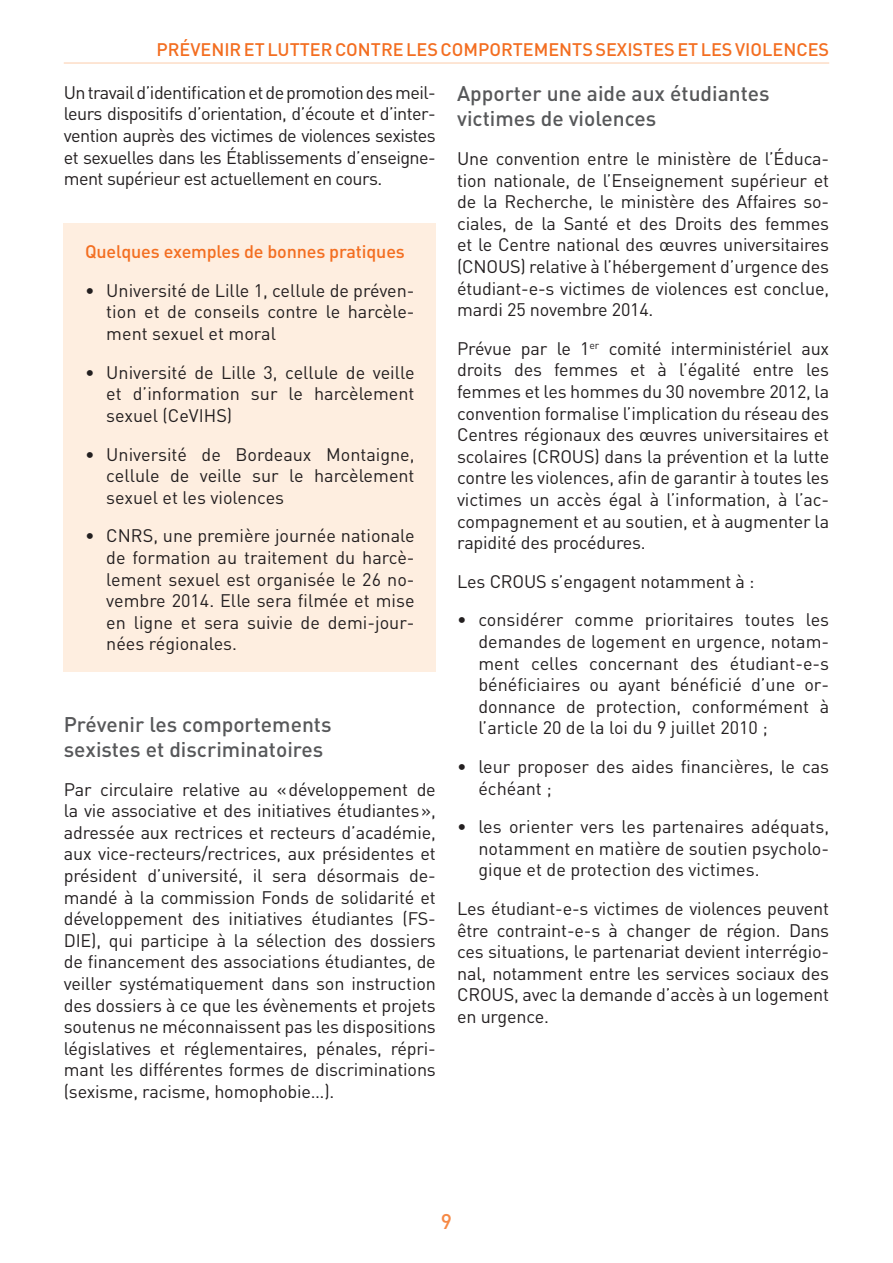
<style>
.page{position:relative;width:893px;height:1263px;background:#fff}
.page>*{position:absolute;margin:0;border:0;box-sizing:border-box;transform-origin:0 0}
.t1{font:500 21px/25.2px "DIN Pro";color:#57585a}
.t2{font:500 21px "DIN Pro";color:#f68945}
.t3{font:18px/21.6px "DIN Pro";letter-spacing:-.01em;color:#231f20;text-align:justify}
.t4{font:500 18px "DIN Pro";color:#f36e21}
</style>
<div class="page">
<hr style="left:64px;top:62px;width:765px;height:2px;background:#fdddc6">
<div style="left:64px;top:223px;width:372px;height:449px;background:#feeee0"></div>
<p class="t4" style="left:156px;top:37px;width:674px">Prévenir et lutter contre les comportements sexistes et les violences</p>
<p class="t3" style="left:64px;top:81px;width:374px">Un travail d’identification et de promotion des meil&shy;leurs dispositifs d’orientation, d’écoute et d’inter&shy;vention auprès des victimes de violences sexistes et sexuelles dans les Établissements d’enseigne&shy;ment supérieur est actuellement en cours.</p>
<p class="t1" style="left:457px;top:80px;width:314px">Apporter une aide aux étudiantes victimes de violences</p>
<p class="t3" style="left:457px;top:147px;width:374px">Une convention entre le ministère de l’Éduca&shy;tion nationale, de l’Enseignement supérieur et de la Recherche, le ministère des Affaires so&shy;ciales, de la Santé et des Droits des femmes et le Centre national des œuvres universitaires (CNOUS) relative à l’hébergement d’urgence des étudiant-e-s victimes de violences est conclue, mardi 25 novembre 2014.</p>
<p class="t3" style="left:457px;top:337px;width:374px">Prévue par le 1<sup>er</sup> comité interministériel aux droits des femmes et à l’égalité entre les femmes et les hommes du 30 novembre 2012, la convention formalise l’implication du réseau des Centres régionaux des œuvres universitaires et scolaires (CROUS) dans la prévention et la lutte contre les violences, afin de garantir à toutes les victimes un accès égal à l’information, à l’ac&shy;compagnement et au soutien, et à augmenter la rapidité des procédures.</p>
<p class="t3" style="left:457px;top:570px;width:299px">Les CROUS s’engagent notamment à :</p>
<p class="t3" style="left:478px;top:608px;width:352px;text-indent:-21px">• considérer comme prioritaires toutes les demandes de logement en urgence, notam&shy;ment celles concernant des étudiant-e-s bénéficiaires ou ayant bénéficié d’une or&shy;donnance de protection, conformément à l’article 20 de la loi du 9 juillet 2010 ;</p>
<p class="t3" style="left:478px;top:755px;width:352px;text-indent:-21px">• leur proposer des aides financières, le cas échéant ;</p>
<p class="t3" style="left:478px;top:815px;width:352px;text-indent:-21px">• les orienter vers les partenaires adéquats, notamment en matière de soutien psycholo&shy;gique et de protection des victimes.</p>
<p class="t3" style="left:457px;top:897px;width:374px">Les étudiant-e-s victimes de violences peuvent être contraint-e-s à changer de région. Dans ces situations, le partenariat devient interrégio&shy;nal, notamment entre les services sociaux des CROUS, avec la demande d’accès à un logement en urgence.</p>
<p class="t4" style="left:85px;top:240px;width:321px">Quelques exemples de bonnes pratiques</p>
<p class="t3" style="left:106px;top:279px;width:310px;text-indent:-21px">• Université de Lille 1, cellule de préven&shy;tion et de conseils contre le harcèle&shy;ment sexuel et moral</p>
<p class="t3" style="left:106px;top:361px;width:310px;text-indent:-21px">• Université de Lille 3, cellule de veille et d’information sur le harcèlement sexuel (CeVIHS)</p>
<p class="t3" style="left:106px;top:442px;width:310px;text-indent:-21px">• Université de Bordeaux Montaigne, cellule de veille sur le harcèlement sexuel et les violences</p>
<p class="t3" style="left:106px;top:524px;width:310px;text-indent:-21px">• CNRS, une première journée nationale de formation au traitement du harcè&shy;lement sexuel est organisée le 26 no&shy;vembre 2014. Elle sera filmée et mise en ligne et sera suivie de demi-jour&shy;nées régionales.</p>
<p class="t1" style="left:64px;top:711px;width:269px">Prévenir les comportements sexistes et discriminatoires</p>
<p class="t3" style="left:64px;top:777px;width:374px">Par circulaire relative au «développement de la vie associative et des initiatives étudiantes», adressée aux rectrices et recteurs d’académie, aux vice-recteurs/rectrices, aux présidentes et président d’université, il sera désormais de&shy;mandé à la commission Fonds de solidarité et développement des initiatives étudiantes (FS-DIE), qui participe à la sélection des dossiers de financement des associations étudiantes, de veiller systématiquement dans son instruction des dossiers à ce que les évènements et projets soutenus ne méconnaissent pas les dispositions législatives et réglementaires, pénales, répri&shy;mant les différentes formes de discriminations (sexisme, racisme, homophobie…).</p>
<p class="t2" style="left:441px;top:1207px;width:13px">9</p>
</div>
